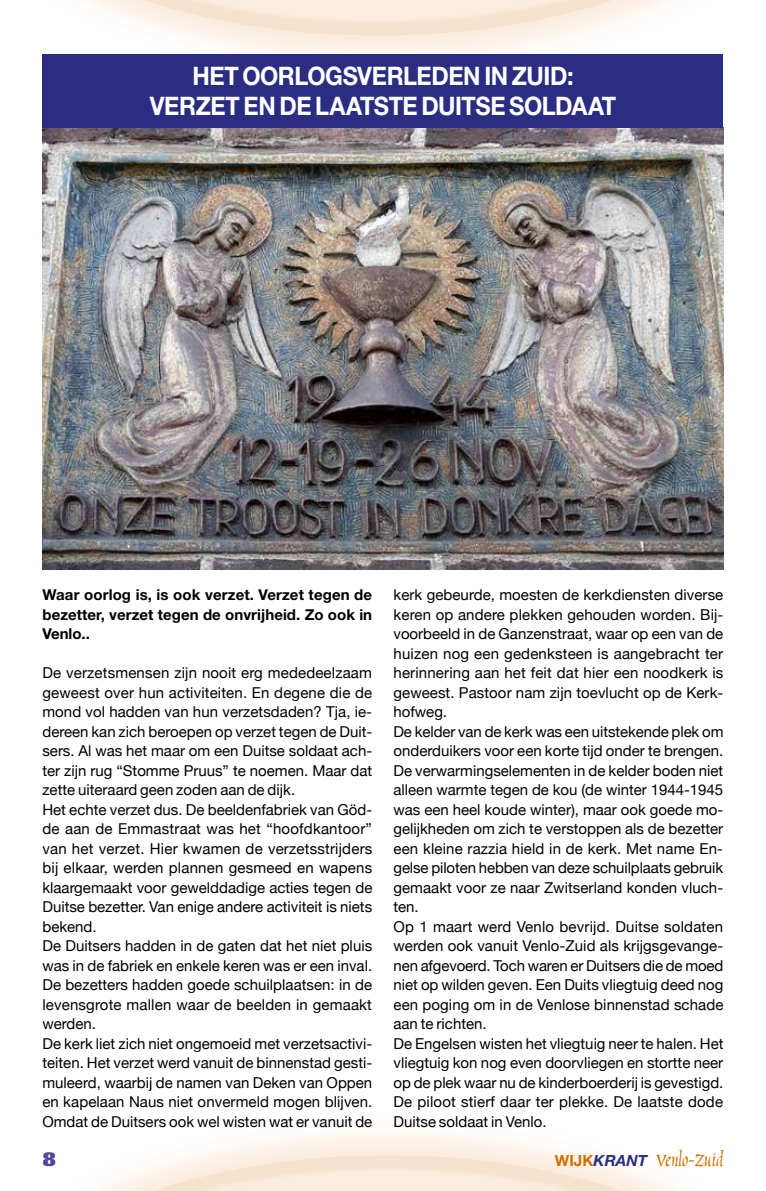
<style>
.page{position:relative;width:766px;height:1191px;background:#fff}
.page>*{position:absolute;margin:0;border:0;box-sizing:border-box;transform-origin:0 0}
.t1{font:700 25.5px/30.3px "Helvetica Neue";letter-spacing:-.02em;color:#fff;text-align:center;scale:.92 1}
.t2{font:24.3px "Marigold";color:#cf6f00}
.t3{font:800 21px "Imago";color:#4f4b96}
.t4{font:15px/19.5px "Helvetica Neue";color:#000}
.t5{font:700 15px/19.5px "Helvetica Neue";letter-spacing:.005em;color:#000;text-align:justify}
.s1{font-family:"Helvetica Neue";font-weight:700;font-size:15.3px}
.s2{font-family:"Helvetica Neue";font-weight:700;font-style:italic;font-size:15.3px;color:#2a2d82}
</style>
<div class="page">
<img style="left:42px;top:128px;width:681px;height:442px">
<div style="left:42px;top:54px;width:681px;height:74px;background:#2a2d82"></div>
<h1 class="t1" style="left:150px;top:60px;width:508px">HET OORLOGSVERLEDEN IN ZUID:<br>VERZET EN DE LAATSTE DUITSE SOLDAAT</h1>
<p class="t5" style="left:42px;top:585px;width:331px">Waar oorlog is, is ook verzet. Verzet tegen de bezetter, verzet tegen de onvrijheid. Zo ook in Venlo..</p>
<p class="t4" style="left:42px;top:664px;width:331px">De verzetsmensen zijn nooit erg mededeelzaam geweest over hun activiteiten. En degene die de mond vol hadden van hun verzetsdaden? Tja, ie&shy;dereen kan zich beroepen op verzet tegen de Duit&shy;sers. Al was het maar om een Duitse soldaat ach&shy;ter zijn rug “Stomme Pruus” te noemen. Maar dat zette uiteraard geen zoden aan de dijk.<br>Het echte verzet dus. De beeldenfabriek van Göd&shy;de aan de Emmastraat was het “hoofdkantoor” van het verzet. Hier kwamen de verzetsstrijders bij elkaar, werden plannen gesmeed en wapens klaargemaakt voor gewelddadige acties tegen de Duitse bezetter. Van enige andere activiteit is niets bekend.<br>De Duitsers hadden in de gaten dat het niet pluis was in de fabriek en enkele keren was er een inval.<br>De bezetters hadden goede schuilplaatsen: in de levensgrote mallen waar de beelden in gemaakt werden.<br>De kerk liet zich niet ongemoeid met verzetsactivi&shy;teiten. Het verzet werd vanuit de binnenstad gesti&shy;muleerd, waarbij de namen van Deken van Oppen en kapelaan Naus niet onvermeld mogen blijven.<br>Omdat de Duitsers ook wel wisten wat er vanuit de</p>
<p class="t4" style="left:393px;top:586px;width:331px">kerk gebeurde, moesten de kerkdiensten diverse keren op andere plekken gehouden worden. Bij&shy;voorbeeld in de Ganzenstraat, waar op een van de huizen nog een gedenksteen is aangebracht ter herinnering aan het feit dat hier een noodkerk is geweest. Pastoor nam zijn toevlucht op de Kerk&shy;hofweg.<br>De kelder van de kerk was een uitstekende plek om onderduikers voor een korte tijd onder te brengen.<br>De verwarmingselementen in de kelder boden niet alleen warmte tegen de kou (de winter 1944-1945 was een heel koude winter), maar ook goede mo&shy;gelijkheden om zich te verstoppen als de bezetter een kleine razzia hield in de kerk. Met name En&shy;gelse piloten hebben van deze schuilplaats gebruik gemaakt voor ze naar Zwitserland konden vluch&shy;ten.<br>Op 1 maart werd Venlo bevrijd. Duitse soldaten werden ook vanuit Venlo-Zuid als krijgsgevange&shy;nen afgevoerd. Toch waren er Duitsers die de moed niet op wilden geven. Een Duits vliegtuig deed nog een poging om in de Venlose binnenstad schade aan te richten.<br>De Engelsen wisten het vliegtuig neer te halen. Het vliegtuig kon nog even doorvliegen en stortte neer op de plek waar nu de kinderboerderij is gevestigd.<br>De piloot stierf daar ter plekke. De laatste dode Duitse soldaat in Venlo.</p>
<h3 class="t3" style="left:43px;top:1146px;width:15px">8</h3>
<h2 class="t2" style="left:554px;top:1145px;width:170px"><span class="s1">WIJK</span><span class="s2">KRANT</span> Venlo-Zuid</h2>
</div>
